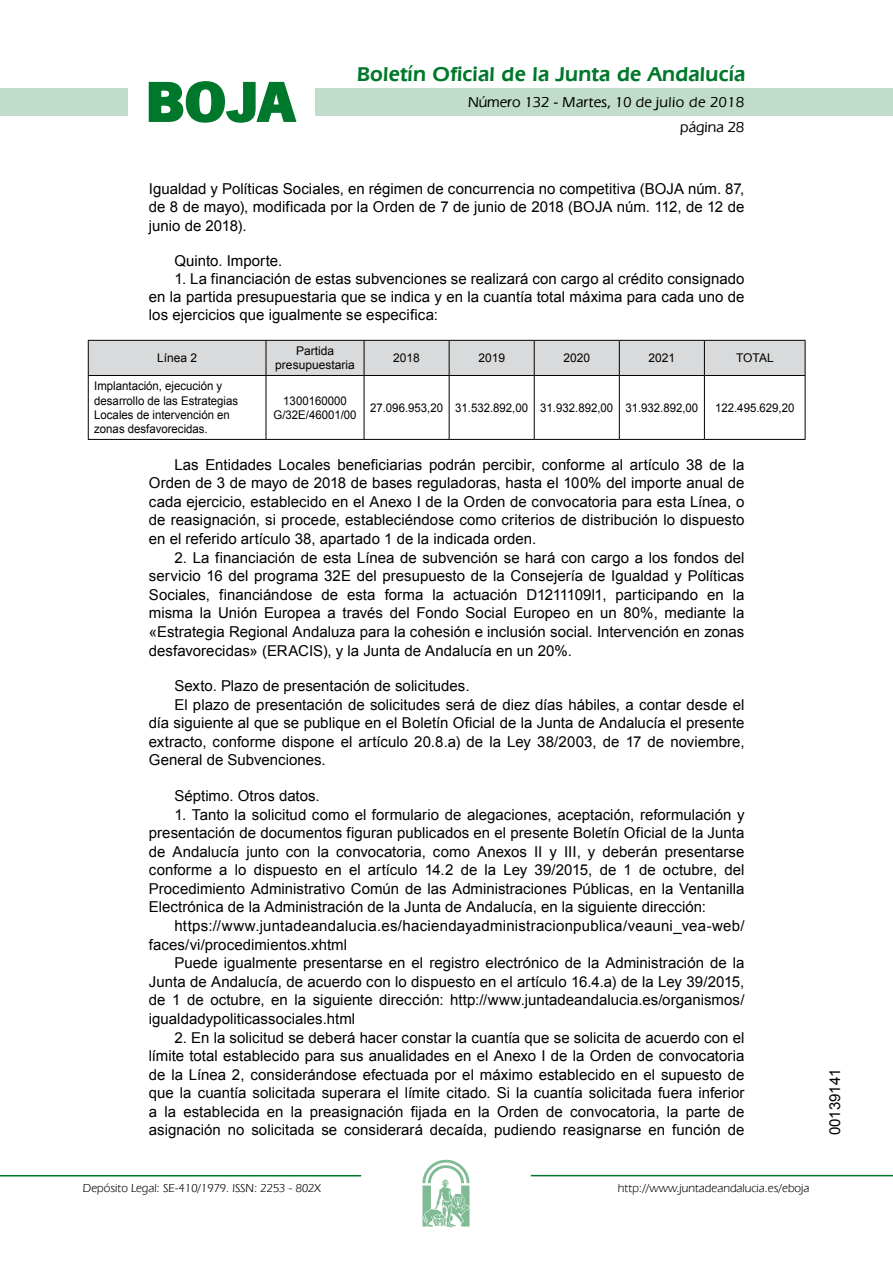
<style>
.page{position:relative;width:893px;height:1263px;background:#fff}
.page>*{position:absolute;margin:0;border:0;box-sizing:border-box;transform-origin:0 0}
.t1{font:700 57.75px "News Got T";color:#00782c;scale:1.14 1}
.t2{font:600 21px "Eras IT Cby BT";letter-spacing:.01em;color:#00782c}
.t3{font:15px/18.6px "Arial";color:#000;text-align:justify}
.t4{font:500 15px/24.5px "Eras IT Cby BT";color:#000;text-align:right}
.t5{font:12px/14.4px "Arial";color:#000;scale:.95 1}
.t6{font:12px "Eras IT Cby BT";color:#000}
.t7{font:12px/14.4px "Arial";color:#000;text-align:center}
</style>
<div class="page">
<div style="left:315px;top:88px;width:577px;height:28px;background:#bfddca"></div>
<div style="left:0;top:88px;width:128px;height:28px;background:#bfddca"></div>
<hr style="left:0;top:1175px;width:361px;height:2px;background:#00782c">
<svg style="left:422px;top:1159px;width:47px;height:68px"></svg>
<hr style="left:531px;top:1175px;width:361px;height:1px;background:#00782c">
<svg style="left:148px;top:81px;width:149px;height:42px"></svg>
<div style="left:89px;top:341px;width:715px;height:34px;background:#d9dadb"></div>
<hr style="left:88px;top:340px;width:178px;height:1px;background:#000">
<hr style="left:88px;top:341px;width:1px;height:34px;background:#000">
<hr style="left:266px;top:340px;width:98px;height:1px;background:#000">
<hr style="left:265px;top:341px;width:1px;height:34px;background:#000">
<hr style="left:364px;top:340px;width:85px;height:1px;background:#000">
<hr style="left:363px;top:341px;width:1px;height:34px;background:#000">
<hr style="left:449px;top:340px;width:85px;height:1px;background:#000">
<hr style="left:449px;top:341px;width:1px;height:34px;background:#000">
<hr style="left:534px;top:340px;width:85px;height:1px;background:#000">
<hr style="left:534px;top:341px;width:1px;height:34px;background:#000">
<hr style="left:619px;top:340px;width:85px;height:1px;background:#000">
<hr style="left:619px;top:341px;width:1px;height:34px;background:#000">
<hr style="left:704px;top:340px;width:101px;height:1px;background:#000">
<hr style="left:704px;top:341px;width:1px;height:34px;background:#000">
<hr style="left:804px;top:341px;width:1px;height:34px;background:#000">
<hr style="left:88px;top:375px;width:178px;height:1px;background:#000">
<hr style="left:88px;top:376px;width:1px;height:63px;background:#000">
<hr style="left:266px;top:375px;width:98px;height:1px;background:#000">
<hr style="left:265px;top:376px;width:1px;height:63px;background:#000">
<hr style="left:364px;top:375px;width:85px;height:1px;background:#000">
<hr style="left:363px;top:376px;width:1px;height:63px;background:#000">
<hr style="left:449px;top:375px;width:85px;height:1px;background:#000">
<hr style="left:449px;top:376px;width:1px;height:63px;background:#000">
<hr style="left:534px;top:375px;width:85px;height:1px;background:#000">
<hr style="left:534px;top:376px;width:1px;height:63px;background:#000">
<hr style="left:619px;top:375px;width:85px;height:1px;background:#000">
<hr style="left:619px;top:376px;width:1px;height:63px;background:#000">
<hr style="left:704px;top:375px;width:101px;height:1px;background:#000">
<hr style="left:704px;top:376px;width:1px;height:63px;background:#000">
<hr style="left:804px;top:376px;width:1px;height:63px;background:#000">
<hr style="left:88px;top:439px;width:178px;height:1px;background:#000">
<hr style="left:266px;top:439px;width:98px;height:1px;background:#000">
<hr style="left:364px;top:439px;width:85px;height:1px;background:#000">
<hr style="left:449px;top:439px;width:85px;height:1px;background:#000">
<hr style="left:534px;top:439px;width:85px;height:1px;background:#000">
<hr style="left:619px;top:439px;width:85px;height:1px;background:#000">
<hr style="left:704px;top:439px;width:101px;height:1px;background:#000">
<h1 class="t1" style="left:145px;top:68px;width:133px">BOJA</h1>
<h2 class="t2" style="left:357px;top:62px;width:390px">Boletín Oficial de la Junta de Andalucía</h2>
<p class="t4" style="left:468px;top:90px;width:278px">Número 132 - Martes, 10 de julio de 2018 página 28</p>
<p class="t3" style="left:149px;top:180px;width:597px">Igualdad y Políticas Sociales, en régimen de concurrencia no competitiva (BOJA núm. 87, de 8 de mayo), modificada por la Orden de 7 de junio de 2018 (BOJA núm. 112, de 12 de junio de 2018).</p>
<p class="t3" style="left:174px;top:252px;width:109px">Quinto. Importe.</p>
<p class="t3" style="left:149px;top:270px;width:597px;line-height:18.1px;text-indent:26px">1. La financiación de estas subvenciones se realizará con cargo al crédito consignado en la partida presupuestaria que se indica y en la cuantía total máxima para cada uno de los ejercicios que igualmente se especifica:</p>
<p class="t7" style="left:157px;top:351px;width:42px">Línea 2</p>
<p class="t7" style="left:275px;top:344px;width:81px">Partida presupuestaria</p>
<p class="t7" style="left:393px;top:351px;width:28px">2018</p>
<p class="t7" style="left:478px;top:351px;width:28px">2019</p>
<p class="t7" style="left:563px;top:351px;width:28px">2020</p>
<p class="t7" style="left:648px;top:351px;width:28px">2021</p>
<p class="t7" style="left:736px;top:351px;width:39px">TOTAL</p>
<p class="t5" style="left:94px;top:379px;width:153px">Implantación, ejecución y desarrollo de las Estrategias<br>Locales de intervención en zonas desfavorecidas.</p>
<p class="t5" style="left:273px;top:393px;width:89px;text-align:center">1300160000<br>G/32E/46001/00</p>
<p class="t5" style="left:370px;top:401px;width:347px">27.096.953,20 31.532.892,00 31.932.892,00 31.932.892,00</p>
<p class="t5" style="left:715px;top:401px;width:85px">122.495.629,20</p>
<p class="t3" style="left:149px;top:455px;width:597px;text-indent:26px">Las Entidades Locales beneficiarias podrán percibir, conforme al artículo 38 de la Orden de 3 de mayo de 2018 de bases reguladoras, hasta el 100% del importe anual de cada ejercicio, establecido en el Anexo I de la Orden de convocatoria para esta Línea, o de reasignación, si procede, estableciéndose como criterios de distribución lo dispuesto en el referido artículo 38, apartado 1 de la indicada orden.</p>
<p class="t3" style="left:149px;top:548px;width:597px;text-indent:26px">2. La financiación de esta Línea de subvención se hará con cargo a los fondos del servicio 16 del programa 32E del presupuesto de la Consejería de Igualdad y Políticas Sociales, financiándose de esta forma la actuación D1211109l1, participando en la misma la Unión Europea a través del Fondo Social Europeo en un 80%, mediante la «Estrategia Regional Andaluza para la cohesión e inclusión social. Intervención en zonas desfavorecidas» (ERACIS), y la Junta de Andalucía en un 20%.</p>
<p class="t3" style="left:174px;top:677px;width:296px">Sexto. Plazo de presentación de solicitudes.</p>
<p class="t3" style="left:174px;top:695px;width:571px">El plazo de presentación de solicitudes será de diez días hábiles, a contar desde el</p>
<p class="t3" style="left:149px;top:714px;width:597px">día siguiente al que se publique en el Boletín Oficial de la Junta de Andalucía el presente</p>
<p class="t3" style="left:149px;top:732px;width:597px">extracto, conforme dispone el artículo 20.8.a) de la Ley 38/2003, de 17 de noviembre,</p>
<p class="t3" style="left:149px;top:751px;width:178px">General de Subvenciones.</p>
<p class="t3" style="left:174px;top:787px;width:147px">Séptimo. Otros datos.</p>
<p class="t3" style="left:149px;top:805px;width:597px;text-indent:26px">1. Tanto la solicitud como el formulario de alegaciones, aceptación, reformulación y presentación de documentos figuran publicados en el presente Boletín Oficial de la Junta de Andalucía junto con la convocatoria, como Anexos II y III, y deberán presentarse conforme a lo dispuesto en el artículo 14.2 de la Ley 39/2015, de 1 de octubre, del Procedimiento Administrativo Común de las Administraciones Públicas, en la Ventanilla Electrónica de la Administración de la Junta de Andalucía, en la siguiente dirección:</p>
<p class="t3" style="left:149px;top:917px;width:597px;text-indent:26px">https://www.juntadeandalucia.es/haciendayadministracionpublica/veauni_vea-web/ faces/vi/procedimientos.xhtml</p>
<p class="t3" style="left:149px;top:954px;width:597px;text-indent:26px">Puede igualmente presentarse en el registro electrónico de la Administración de la Junta de Andalucía, de acuerdo con lo dispuesto en el artículo 16.4.a) de la Ley 39/2015, de 1 de octubre, en la siguiente dirección: http://www.juntadeandalucia.es/organismos/ igualdadypoliticassociales.html</p>
<p class="t3" style="left:149px;top:1028px;width:597px;text-indent:26px">2. En la solicitud se deberá hacer constar la cuantía que se solicita de acuerdo con el límite total establecido para sus anualidades en el Anexo I de la Orden de convocatoria de la Línea 2, considerándose efectuada por el máximo establecido en el supuesto de que la cuantía solicitada superara el límite citado. Si la cuantía solicitada fuera inferior a la establecida en la preasignación fijada en la Orden de convocatoria, la parte de asignación no solicitada se considerará decaída, pudiendo reasignarse en función de</p>
<p class="t6" style="left:83px;top:1181px;width:239px">Depósito Legal: SE-410/1979. ISSN: 2253 - 802X</p>
<p class="t6" style="left:618px;top:1181px;width:193px">http://www.juntadeandalucia.es/eboja</p>
<p class="t3" style="left:825px;top:1135px;width:68px;rotate:-90deg">00139141</p>
</div>
